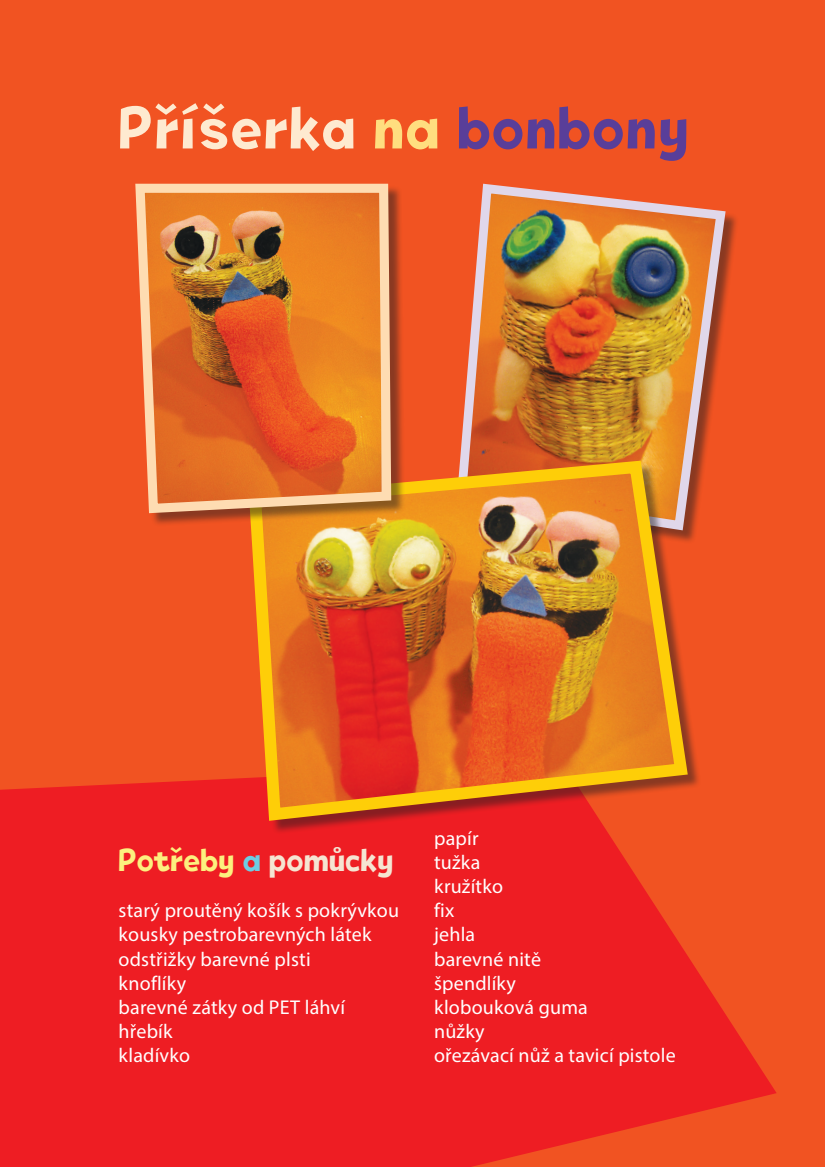
<style>
.page{position:relative;width:825px;height:1167px;background:#fff}
.page>*{position:absolute;margin:0;border:0;box-sizing:border-box;transform-origin:0 0}
.t1{font:60px "Tobi";letter-spacing:.03em;color:#feead0}
.t2{font:32px "Tobi";letter-spacing:.01em;color:#fcf07e}
.t3{font:20px/24px "Myriad Pro";letter-spacing:.01em;color:#fff}
.s1{color:#ffde7f}
.s2{color:#593e99}
.s3{color:#6dcde3}
.s4{color:#f5e5d2}
</style>
<div class="page">
<div style="left:0;top:0;width:824px;height:1167px;background:#f15322"></div>
<svg style="left:0;top:778px;width:776px;height:389px;background:#ee2422"></svg>
<div style="left:459px;top:186px;width:280px;height:358px;background:#231f20;opacity:.5"></div>
<img style="left:459px;top:183px;width:271px;height:352px">
<div style="left:251px;top:463px;width:450px;height:371px;background:#231f20;opacity:.5"></div>
<img style="left:242px;top:454px;width:452px;height:373px">
<div style="left:138px;top:185px;width:267px;height:342px;background:#231f20;opacity:.5"></div>
<svg style="left:135px;top:183px;width:261px;height:335px;background:#dc7937"></svg>
<svg style="left:0;top:1162px;width:6px;height:5px"></svg>
<h1 class="t1" style="left:119px;top:91px;width:570px">Příšerka <span class="s1">na</span> <span class="s2">bonbony</span></h1>
<h2 class="t2" style="left:119px;top:840px;width:276px">Potřeby <span class="s3">a</span> <span class="s4">pomůcky</span></h2>
<p class="t3" style="left:119px;top:898px;width:282px">starý proutěný košík s pokrývkou kousky pestrobarevných látek odstřižky barevné plsti<br>knoflíky<br>barevné zátky od PET láhví hřebík<br>kladívko</p>
<p class="t3" style="left:434px;top:826px;width:243px">papír<br>tužka<br>kružítko<br>fix<br>jehla<br>barevné nitě<br>špendlíky<br>klobouková guma<br>nůžky<br>ořezávací nůž a tavicí pistole</p>
</div>
